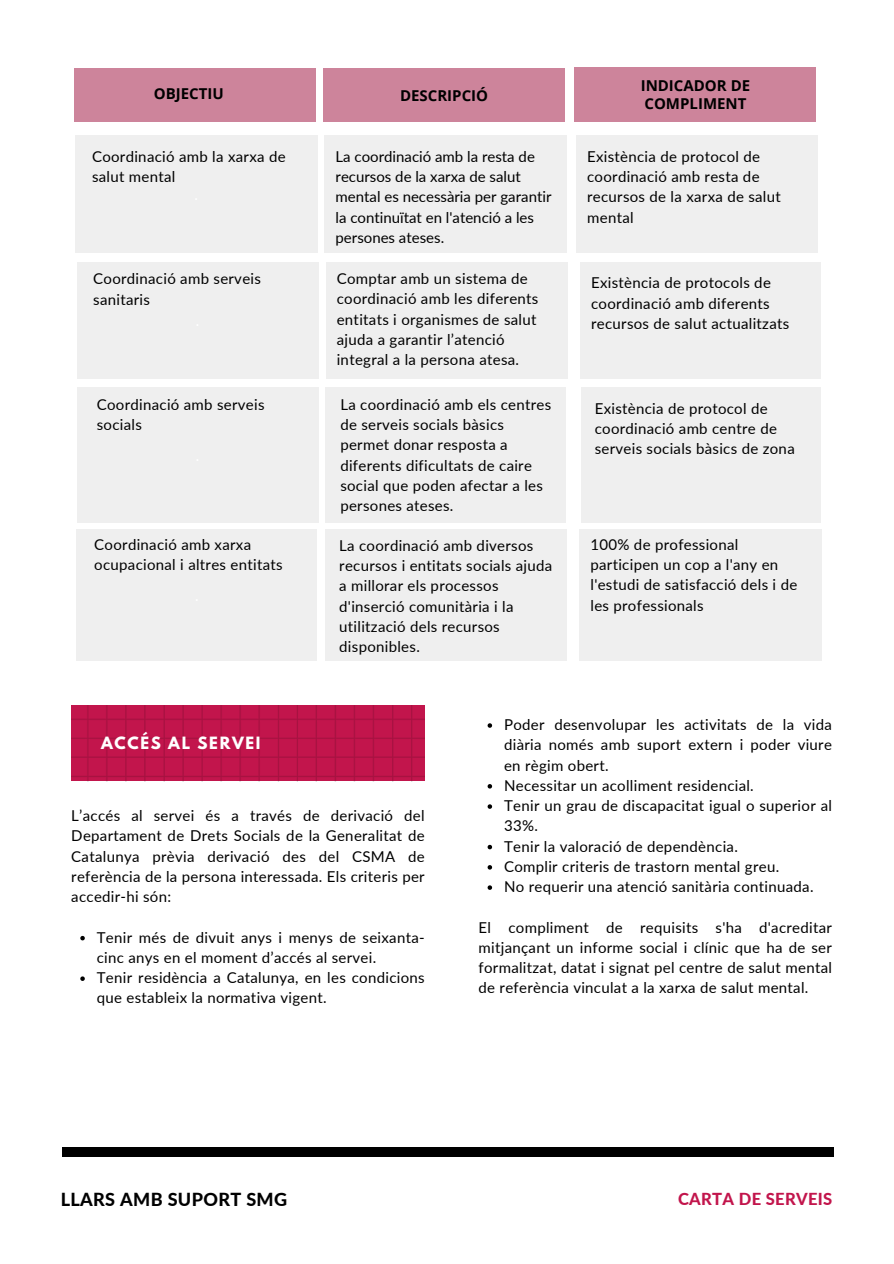
<style>
.page{position:relative;width:894px;height:1264px;background:#fff}
.page>*{position:absolute;margin:0;border:0;box-sizing:border-box;transform-origin:0 0}
.t1{font:800 18px "Lato";letter-spacing:.02em;color:#000}
.t2{font:800 16.5px "Lato";letter-spacing:.02em;color:#c2154c}
.t3{font:15px/20.2px "Lato";letter-spacing:.02em;color:#000}
.t4{font:15px/20.2px "Lato";color:#000}
.t5{font:700 15px/18px "Open Sans";color:#000}
.t6{font:700 15px "League Spartan";letter-spacing:.11em;color:#fff}
</style>
<div class="page">
<div style="left:62px;top:1147px;width:771px;height:9px;background:#000"></div>
<div style="left:74px;top:68px;width:242px;height:54px;background:#cd849b"></div>
<div style="left:574px;top:68px;width:242px;height:54px;background:#cd849b"></div>
<div style="left:323px;top:68px;width:242px;height:54px;background:#cd849b"></div>
<div style="left:77px;top:262px;width:241px;height:116px;background:#efefef"></div>
<div style="left:326px;top:262px;width:241px;height:116px;background:#efefef"></div>
<div style="left:580px;top:262px;width:240px;height:116px;background:#efefef"></div>
<div style="left:75px;top:135px;width:242px;height:117px;background:#efefef"></div>
<div style="left:324px;top:135px;width:242px;height:117px;background:#efefef"></div>
<div style="left:576px;top:135px;width:241px;height:117px;background:#efefef"></div>
<div style="left:77px;top:387px;width:241px;height:136px;background:#efefef"></div>
<div style="left:325px;top:387px;width:241px;height:136px;background:#efefef"></div>
<div style="left:580px;top:387px;width:240px;height:136px;background:#efefef"></div>
<div style="left:77px;top:529px;width:240px;height:131px;background:#efefef"></div>
<div style="left:325px;top:529px;width:241px;height:131px;background:#efefef"></div>
<div style="left:579px;top:529px;width:242px;height:131px;background:#efefef"></div>
<img style="left:71px;top:705px;width:354px;height:76px">
<svg style="left:80px;top:935px;width:5px;height:5px"></svg>
<svg style="left:80px;top:976px;width:5px;height:4px"></svg>
<svg style="left:487px;top:723px;width:5px;height:4px"></svg>
<svg style="left:487px;top:784px;width:5px;height:4px"></svg>
<svg style="left:487px;top:804px;width:5px;height:4px"></svg>
<svg style="left:487px;top:844px;width:5px;height:5px"></svg>
<svg style="left:487px;top:865px;width:5px;height:4px"></svg>
<svg style="left:487px;top:885px;width:5px;height:4px"></svg>
<p class="t5" style="left:154px;top:85px;width:71px">OBJECTIU</p>
<p class="t5" style="left:640px;top:76px;width:111px">INDICADOR DE<br>COMPLIMENT</p>
<p class="t5" style="left:400px;top:86px;width:90px">DESCRIPCIÓ</p>
<h2 class="t3" style="left:92px;top:146px;width:195px">Coordinació amb la xarxa de salut mental</h2>
<p class="t3" style="left:587px;top:146px;width:195px">Existència de protocol de coordinació amb resta de recursos de la xarxa de salut mental</p>
<p class="t4" style="left:335px;top:146px;width:217px">La coordinació amb la resta de recursos de la xarxa de salut mental es necessària per garantir la continuïtat en l'atenció a les persones ateses.</p>
<p class="t3" style="left:336px;top:268px;width:203px">Comptar amb un sistema de coordinació amb les diferents entitats i organismes de salut ajuda a garantir l’atenció integral a la persona atesa.</p>
<p class="t3" style="left:93px;top:268px;width:169px">Coordinació amb serveis sanitaris</p>
<p class="t3" style="left:591px;top:272px;width:199px">Existència de protocols de coordinació amb diferents recursos de salut actualitzats</p>
<p class="t3" style="left:340px;top:394px;width:212px">La coordinació amb els centres de serveis socials bàsics permet donar resposta a diferents dificultats de caire social que poden afectar a les persones ateses.</p>
<p class="t3" style="left:97px;top:394px;width:169px">Coordinació amb serveis socials</p>
<h2 class="t3" style="left:594px;top:398px;width:201px">Existència de protocol de coordinació amb centre de serveis socials bàsics de zona</h2>
<p class="t3" style="left:94px;top:534px;width:190px">Coordinació amb xarxa ocupacional i altres entitats</p>
<p class="t3" style="left:590px;top:534px;width:208px">100% de professional participen un cop a l'any en l'estudi de satisfacció dels i de les professionals</p>
<p class="t3" style="left:339px;top:535px;width:214px">La coordinació amb diversos recursos i entitats socials ajuda a millorar els processos d'inserció comunitària i la utilització dels recursos disponibles.</p>
<h2 class="t6" style="left:101px;top:735px;width:161px">ACCÉS AL SERVEI</h2>
<p class="t3" style="left:71px;top:805px;width:355px;text-align:justify">L’accés al servei és a través de derivació del Departament de Drets Socials de la Generalitat de Catalunya prèvia derivació des del CSMA de referència de la persona interessada. Els criteris per accedir-hi són:</p>
<p class="t3" style="left:97px;top:926px;width:329px">Tenir més de divuit anys i menys de seixanta&shy;cinc anys en el moment d’accés al servei.</p>
<p class="t3" style="left:97px;top:967px;width:329px">Tenir residència a Catalunya, en les condicions que estableix la normativa vigent.</p>
<p class="t3" style="left:504px;top:714px;width:329px;text-align:justify">Poder desenvolupar les activitats de la vida diària només amb suport extern i poder viure en règim obert.</p>
<p class="t3" style="left:504px;top:775px;width:251px">Necessitar un acolliment residencial.</p>
<p class="t3" style="left:504px;top:795px;width:329px">Tenir un grau de discapacitat igual o superior al<br>33%.</p>
<p class="t3" style="left:504px;top:835px;width:235px">Tenir la valoració de dependència.</p>
<p class="t3" style="left:504px;top:856px;width:276px">Complir criteris de trastorn mental greu.</p>
<p class="t3" style="left:504px;top:876px;width:311px">No requerir una atenció sanitària continuada.</p>
<p class="t3" style="left:478px;top:916px;width:355px;text-align:justify">El compliment de requisits s'ha d'acreditar mitjançant un informe social i clínic que ha de ser formalitzat, datat i signat pel centre de salut mental de referència vinculat a la xarxa de salut mental.</p>
<p class="t1" style="left:61px;top:1187px;width:228px">LLARS AMB SUPORT SMG</p>
<h2 class="t2" style="left:677px;top:1188px;width:156px">CARTA DE SERVEIS</h2>
</div>
